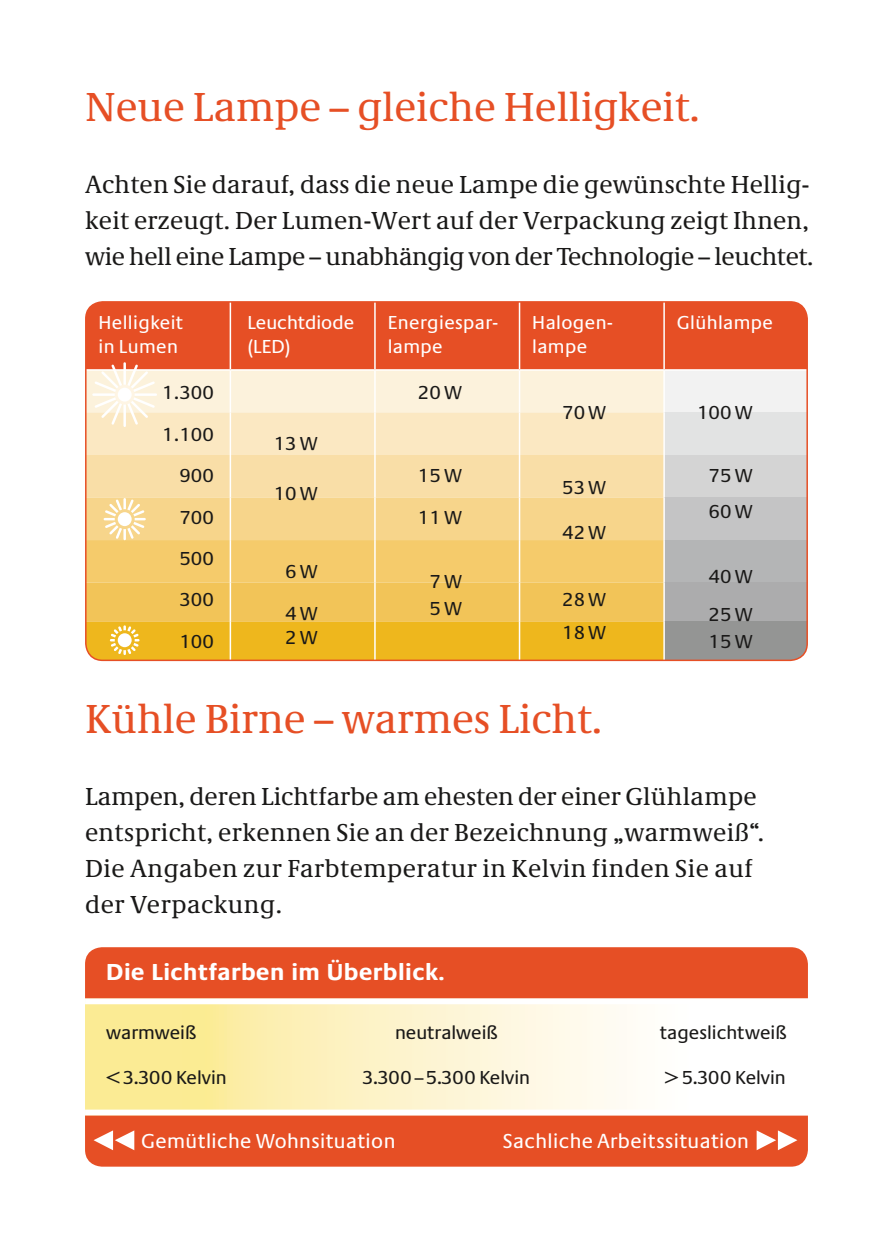
<style>
.page{position:relative;width:893px;height:1259px;background:#fff}
.page>*{position:absolute;margin:0;border:0;box-sizing:border-box;transform-origin:0 0}
.t1{font:42px "Neue Demos";color:#e64f25}
.t2{font:25.5px/36px "Neue Demos";letter-spacing:.01em;color:#1a1918}
.t3{font:700 24px "Neue Praxis";letter-spacing:.02em;color:#fff}
.t4{font:21px "Neue Praxis";letter-spacing:.02em;color:#fff}
.t5{font:19.5px/41.4px "Neue Praxis Tab";color:#1a1918}
.t6{font:19.5px "Neue Praxis";color:#1a1918}
.t7{font:19.5px/24px "Neue Praxis";letter-spacing:.02em;color:#fff}
.t8{font:19.5px/24px "Neue Praxis";color:#fff}
.s1{font-family:"Neue Praxis"}
</style>
<div class="page">
<div style="left:86px;top:302px;width:719px;height:67px;background:#e64f25"></div>
<div style="left:664px;top:370px;width:143px;height:42px;background:#f2f2f2"></div>
<div style="left:664px;top:412px;width:143px;height:43px;background:#e2e3e3"></div>
<div style="left:664px;top:455px;width:143px;height:42px;background:#d4d4d4"></div>
<div style="left:664px;top:497px;width:143px;height:43px;background:#c4c4c5"></div>
<div style="left:664px;top:540px;width:143px;height:42px;background:#b4b5b6"></div>
<div style="left:664px;top:582px;width:143px;height:40px;background:#acacad"></div>
<div style="left:664px;top:622px;width:143px;height:38px;background:#949594"></div>
<hr style="left:230px;top:302px;width:1px;height:67px;background:#fff">
<hr style="left:374px;top:302px;width:2px;height:67px;background:#fff">
<hr style="left:519px;top:302px;width:1px;height:67px;background:#fff">
<hr style="left:663px;top:302px;width:2px;height:67px;background:#fff">
<hr style="left:663px;top:371px;width:2px;height:41px;background:#fff">
<hr style="left:663px;top:412px;width:2px;height:43px;background:#fff">
<hr style="left:663px;top:455px;width:2px;height:42px;background:#fff">
<hr style="left:663px;top:497px;width:2px;height:43px;background:#fff">
<hr style="left:663px;top:540px;width:2px;height:42px;background:#fff">
<hr style="left:663px;top:582px;width:2px;height:40px;background:#fff">
<hr style="left:663px;top:622px;width:2px;height:38px;background:#fff">
<hr style="left:664px;top:369px;width:143px;height:2px;background:#fff">
<svg style="left:86px;top:362px;width:578px;height:298px;background:#f6d389"></svg>
<div style="left:116px;top:632px;width:17px;height:16px;background:#fff;border-radius:50%"></div>
<div style="left:115px;top:630px;width:20px;height:20px;border:3px solid #eeb71d;border-radius:50%"></div>
<svg style="left:85px;top:1004px;width:542px;height:105px;background:#fcf1c0"></svg>
<div style="left:85px;top:1115px;width:723px;height:51px;background:#e64f25"></div>
<div style="left:85px;top:947px;width:723px;height:51px;background:#e64f25"></div>
<h1 class="t1" style="left:85px;top:82px;width:616px">Neue Lampe – gleiche Helligkeit.</h1>
<p class="t2" style="left:85px;top:166px;width:730px">Achten Sie darauf, dass die neue Lampe die gewünschte Hellig&shy;keit erzeugt. Der Lumen-Wert auf der Verpackung zeigt Ihnen, wie hell eine Lampe – unabhängig von der Technologie – leuchtet.</p>
<p class="t7" style="left:99px;top:310px;width:86px">Helligkeit in Lumen</p>
<p class="t8" style="left:247px;top:310px;width:108px">Leuchtdiode (LED)</p>
<p class="t7" style="left:388px;top:310px;width:112px">Energiespar&shy;lampe</p>
<p class="t7" style="left:532px;top:310px;width:82px">Halogen&shy;lampe</p>
<p class="t7" style="left:677px;top:310px;width:98px">Glühlampe</p>
<p class="t5" style="left:162px;top:372px;width:53px;text-align:right">1.300<br>1.100<br>900<br>700<br>500<br>300<br>100</p>
<p class="t5" style="left:418px;top:372px;width:45px">20 <span class="s1">W</span></p>
<p class="t5" style="left:562px;top:391px;width:45px">70 <span class="s1">W</span></p>
<p class="t5" style="left:697px;top:391px;width:57px">100 <span class="s1">W</span></p>
<p class="t5" style="left:274px;top:422px;width:45px">13 <span class="s1">W</span></p>
<p class="t5" style="left:274px;top:473px;width:45px">10 <span class="s1">W</span></p>
<p class="t5" style="left:418px;top:455px;width:45px">15 <span class="s1">W<br></span>11 <span class="s1">W</span></p>
<p class="t5" style="left:709px;top:458px;width:45px;line-height:35.4px">75 <span class="s1">W<br></span>60 <span class="s1">W</span></p>
<p class="t5" style="left:562px;top:467px;width:45px">53 <span class="s1">W</span></p>
<p class="t5" style="left:562px;top:511px;width:45px">42 <span class="s1">W</span></p>
<p class="t5" style="left:285px;top:550px;width:34px">6 <span class="s1">W<br></span>4 <span class="s1">W</span></p>
<p class="t5" style="left:285px;top:616px;width:34px">2 <span class="s1">W</span></p>
<p class="t5" style="left:709px;top:557px;width:45px;line-height:38.4px">40 <span class="s1">W<br></span>25 <span class="s1">W</span></p>
<p class="t5" style="left:709px;top:620px;width:45px">15 <span class="s1">W</span></p>
<p class="t5" style="left:429px;top:568px;width:34px;line-height:26.4px">7 <span class="s1">W<br></span>5 <span class="s1">W</span></p>
<p class="t5" style="left:562px;top:583px;width:45px;line-height:32.4px">28 <span class="s1">W<br></span>18 <span class="s1">W</span></p>
<h1 class="t1" style="left:85px;top:694px;width:519px">Kühle Birne – warmes Licht.</h1>
<p class="t2" style="left:85px;top:778px;width:680px">Lampen, deren Lichtfarbe am ehesten der einer Glühlampe entspricht, erkennen Sie an der Bezeichnung „warmweiß“.<br>Die Angaben zur Farbtemperatur in Kelvin finden Sie auf der Verpackung.</p>
<p class="t3" style="left:106px;top:957px;width:340px">Die Lichtfarben im Überblick.</p>
<p class="t6" style="left:106px;top:1020px;width:92px">warmweiß</p>
<p class="t6" style="left:106px;top:1066px;width:122px">&lt; 3.300 Kelvin</p>
<p class="t6" style="left:395px;top:1020px;width:104px">neutralweiß</p>
<p class="t6" style="left:363px;top:1066px;width:169px">3.300–5.300 Kelvin</p>
<p class="t6" style="left:660px;top:1020px;width:128px">tageslichtweiß</p>
<p class="t6" style="left:665px;top:1066px;width:123px">&gt; 5.300 Kelvin</p>
<p class="t4" style="left:141px;top:1128px;width:256px">Gemütliche Wohnsituation</p>
<p class="t4" style="left:503px;top:1128px;width:248px">Sachliche Arbeitssituation</p>
</div>
